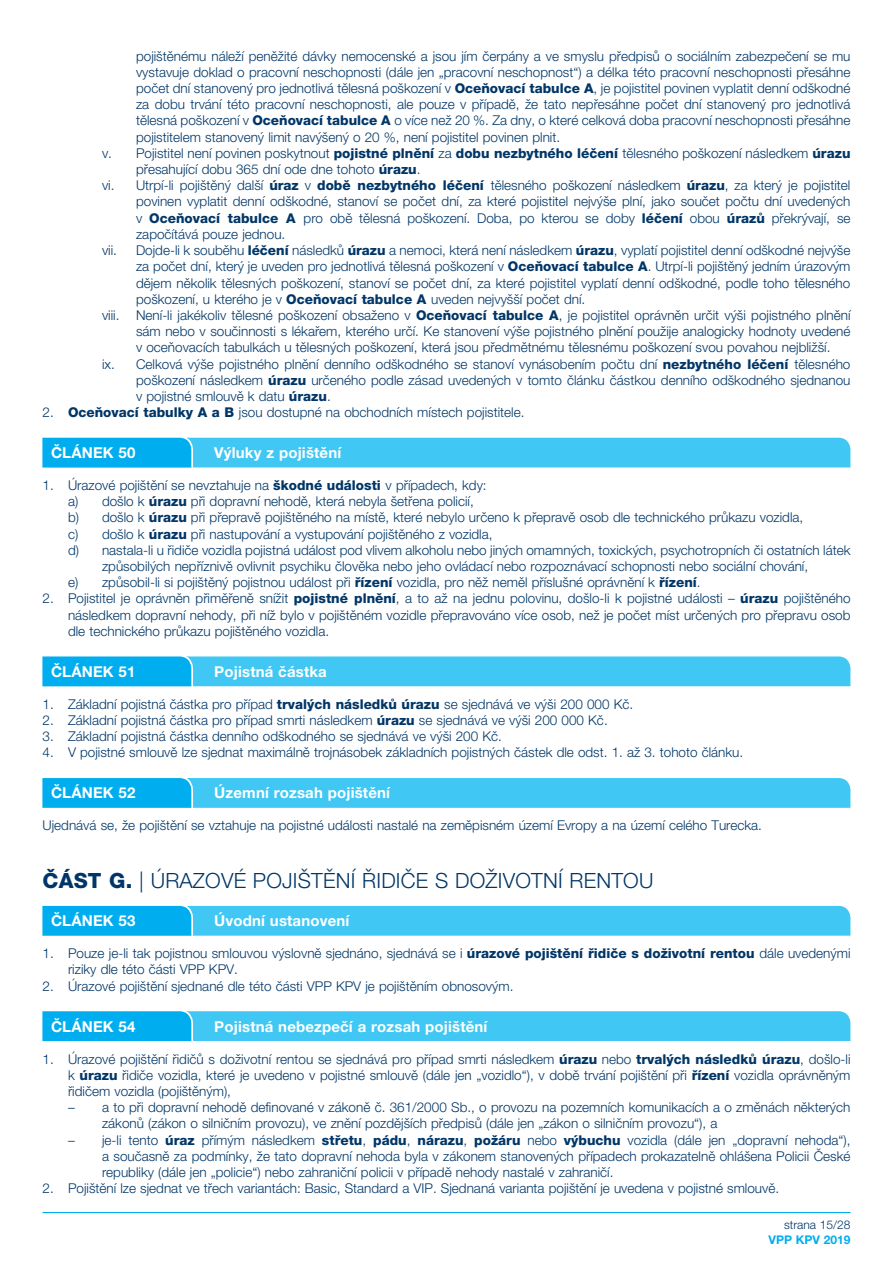
<style>
.page{position:relative;width:893px;height:1263px;background:#fff}
.page>*{position:absolute;margin:0;border:0;box-sizing:border-box;transform-origin:0 0}
.t1{font:300 21px "Helvetica Neue LT Pro";letter-spacing:.01em;color:#003667}
.t2{font:700 15px "Helvetica Neue LT Pro";letter-spacing:.01em;color:#fff}
.t3{font:300 13.5px/16.2px "Helvetica Neue LT Pro";color:#003667;text-align:justify}
.t4{font:300 12px "Helvetica Neue LT Pro";color:#003667}
.t5{font:700 12px "Helvetica Neue LT Pro";color:#00aeef}
.s1{font-weight:800}
</style>
<div class="page">
<hr style="left:43px;top:1212px;width:807px;height:1px;background:#00aeef">
<svg style="left:43px;top:437px;width:807px;height:30px;background:#39c3f3"></svg>
<svg style="left:43px;top:656px;width:807px;height:30px;background:#37c3f3"></svg>
<svg style="left:43px;top:778px;width:807px;height:30px;background:#35c2f3"></svg>
<svg style="left:43px;top:905px;width:807px;height:31px;background:#3cc4f3"></svg>
<svg style="left:43px;top:1011px;width:807px;height:30px;background:#36c2f3"></svg>
<p class="t3" style="left:136px;top:47px;width:716px">pojištěnému náleží peněžité dávky nemocenské a jsou jím čerpány a ve smyslu předpisů o sociálním zabezpečení se mu</p>
<p class="t3" style="left:136px;top:64px;width:716px">vystavuje doklad o pracovní neschopnosti (dále jen „pracovní neschopnost“) a délka této pracovní neschopnosti přesáhne</p>
<p class="t3" style="left:136px;top:80px;width:716px">počet dní stanovený pro jednotlivá tělesná poškození v <span class="s1">Oceňovací tabulce A</span>, je pojistitel povinen vyplatit denní odškodné</p>
<p class="t3" style="left:136px;top:96px;width:716px">za dobu trvání této pracovní neschopnosti, ale pouze v případě, že tato nepřesáhne počet dní stanovený pro jednotlivá</p>
<p class="t3" style="left:136px;top:112px;width:716px">tělesná poškození v <span class="s1">Oceňovací tabulce A</span> o více než 20 %. Za dny, o které celková doba pracovní neschopnosti přesáhne</p>
<p class="t3" style="left:136px;top:128px;width:423px">pojistitelem stanovený limit navýšený o 20 %, není pojistitel povinen plnit.</p>
<p class="t3" style="left:102px;top:145px;width:750px">v. Pojistitel není povinen poskytnout <span class="s1">pojistné plnění</span> za <span class="s1">dobu nezbytného léčení</span> tělesného poškození následkem <span class="s1">úrazu</span></p>
<p class="t3" style="left:136px;top:161px;width:283px">přesahující dobu 365 dní ode dne tohoto <span class="s1">úrazu</span>.</p>
<p class="t3" style="left:102px;top:177px;width:750px">vi. Utrpí-li pojištěný další <span class="s1">úraz</span> v <span class="s1">době nezbytného léčení</span> tělesného poškození následkem <span class="s1">úrazu</span>, za který je pojistitel</p>
<p class="t3" style="left:136px;top:193px;width:716px">povinen vyplatit denní odškodné, stanoví se počet dní, za které pojistitel nejvýše plní, jako součet počtu dní uvedených</p>
<p class="t3" style="left:136px;top:209px;width:716px">v <span class="s1">Oceňovací tabulce A</span> pro obě tělesná poškození. Doba, po kterou se doby <span class="s1">léčení</span> obou <span class="s1">úrazů</span> překrývají, se</p>
<p class="t3" style="left:136px;top:226px;width:148px">započítává pouze jednou.</p>
<p class="t3" style="left:102px;top:242px;width:14px">vii.</p>
<p class="t3" style="left:136px;top:242px;width:716px">Dojde-li k souběhu <span class="s1">léčení</span> následků <span class="s1">úrazu</span> a nemoci, která není následkem <span class="s1">úrazu</span>, vyplatí pojistitel denní odškodné nejvýše za počet dní, který je uveden pro jednotlivá tělesná poškození v <span class="s1">Oceňovací tabulce A</span>. Utrpí-li pojištěný jedním úrazovým dějem několik tělesných poškození, stanoví se počet dní, za které pojistitel vyplatí denní odškodné, podle toho tělesného poškození, u kterého je v <span class="s1">Oceňovací tabulce A</span> uveden nejvyšší počet dní.</p>
<p class="t3" style="left:102px;top:307px;width:16px">viii.</p>
<p class="t3" style="left:136px;top:307px;width:716px">Není-li jakékoliv tělesné poškození obsaženo v <span class="s1">Oceňovací tabulce A</span>, je pojistitel oprávněn určit výši pojistného plnění</p>
<p class="t3" style="left:136px;top:323px;width:716px">sám nebo v součinnosti s lékařem, kterého určí. Ke stanovení výše pojistného plnění použije analogicky hodnoty uvedené</p>
<p class="t3" style="left:136px;top:339px;width:693px">v oceňovacích tabulkách u tělesných poškození, která jsou předmětnému tělesnému poškození svou povahou nejbližší.</p>
<p class="t3" style="left:102px;top:355px;width:750px">ix. Celková výše pojistného plnění denního odškodného se stanoví vynásobením počtu dní <span class="s1">nezbytného léčení</span> tělesného</p>
<p class="t3" style="left:136px;top:371px;width:716px">poškození následkem <span class="s1">úrazu</span> určeného podle zásad uvedených v tomto článku částkou denního odškodného sjednanou</p>
<p class="t3" style="left:136px;top:388px;width:194px">v pojistné smlouvě k datu <span class="s1">úrazu</span>.</p>
<p class="t3" style="left:43px;top:404px;width:481px">2. <span class="s1">Oceňovací tabulky A a B</span> jsou dostupné na obchodních místech pojistitele.</p>
<p class="t2" style="left:51px;top:443px;width:86px">ČLÁNEK 50</p>
<p class="t2" style="left:214px;top:443px;width:128px">Výluky z pojištění</p>
<p class="t3" style="left:43px;top:477px;width:446px">1. Úrazové pojištění se nevztahuje na <span class="s1">škodné události</span> v případech, kdy:</p>
<p class="t3" style="left:68px;top:493px;width:407px">a) došlo k <span class="s1">úrazu</span> při dopravní nehodě, která nebyla šetřena policií,</p>
<p class="t3" style="left:68px;top:509px;width:737px">b) došlo k <span class="s1">úrazu</span> při přepravě pojištěného na místě, které nebylo určeno k přepravě osob dle technického průkazu vozidla,</p>
<p class="t3" style="left:68px;top:525px;width:426px">c) došlo k <span class="s1">úrazu</span> při nastupování a vystupování pojištěného z vozidla,</p>
<p class="t3" style="left:68px;top:542px;width:784px">d) nastala-li u řidiče vozidla pojistná událost pod vlivem alkoholu nebo jiných omamných, toxických, psychotropních či ostatních látek</p>
<p class="t3" style="left:102px;top:558px;width:708px">způsobilých nepříznivě ovlivnit psychiku člověka nebo jeho ovládací nebo rozpoznávací schopnosti nebo sociální chování,</p>
<p class="t3" style="left:68px;top:574px;width:631px">e) způsobil-li si pojištěný pojistnou událost při <span class="s1">řízení</span> vozidla, pro něž neměl příslušné oprávnění k <span class="s1">řízení</span>.</p>
<p class="t3" style="left:68px;top:590px;width:784px;text-indent:-26px">2. Pojistitel je oprávněn přiměřeně snížit <span class="s1">pojistné plnění</span>, a to až na jednu polovinu, došlo-li k pojistné události – <span class="s1">úrazu</span> pojištěného následkem dopravní nehody, při níž bylo v pojištěném vozidle přepravováno více osob, než je počet míst určených pro přepravu osob dle technického průkazu pojištěného vozidla.</p>
<p class="t2" style="left:51px;top:662px;width:86px">ČLÁNEK 51</p>
<p class="t2" style="left:214px;top:662px;width:114px">Pojistná částka</p>
<p class="t3" style="left:43px;top:696px;width:589px">1. Základní pojistná částka pro případ <span class="s1">trvalých následků úrazu</span> se sjednává ve výši 200 000 Kč.</p>
<p class="t3" style="left:43px;top:712px;width:564px">2. Základní pojistná částka pro případ smrti následkem <span class="s1">úrazu</span> se sjednává ve výši 200 000 Kč.</p>
<p class="t3" style="left:43px;top:728px;width:458px">3. Základní pojistná částka denního odškodného se sjednává ve výši 200 Kč.</p>
<p class="t3" style="left:43px;top:744px;width:700px">4. V pojistné smlouvě lze sjednat maximálně trojnásobek základních pojistných částek dle odst. 1. až 3. tohoto článku.</p>
<p class="t2" style="left:51px;top:783px;width:86px">ČLÁNEK 52</p>
<p class="t2" style="left:214px;top:783px;width:177px">Územní rozsah pojištění</p>
<p class="t3" style="left:43px;top:817px;width:718px">Ujednává se, že pojištění se vztahuje na pojistné události nastalé na zeměpisném území Evropy a na území celého Turecka.</p>
<h1 class="t1" style="left:43px;top:868px;width:612px"><span class="s1">ČÁST G.</span> | ÚRAZOVÉ POJIŠTĚNÍ ŘIDIČE S DOŽIVOTNÍ RENTOU</h1>
<p class="t2" style="left:51px;top:911px;width:86px">ČLÁNEK 53</p>
<p class="t2" style="left:214px;top:911px;width:137px">Úvodní ustanovení</p>
<p class="t3" style="left:68px;top:945px;width:784px;text-indent:-26px">1. Pouze je-li tak pojistnou smlouvou výslovně sjednáno, sjednává se i <span class="s1">úrazové pojištění řidiče s doživotní rentou</span> dále uvedenými riziky dle této části VPP KPV.</p>
<p class="t3" style="left:43px;top:977px;width:470px">2. Úrazové pojištění sjednané dle této části VPP KPV je pojištěním obnosovým.</p>
<p class="t2" style="left:51px;top:1017px;width:86px">ČLÁNEK 54</p>
<p class="t2" style="left:214px;top:1017px;width:275px">Pojistná nebezpečí a rozsah pojištění</p>
<p class="t3" style="left:68px;top:1050px;width:784px;text-indent:-26px">1. Úrazové pojištění řidičů s doživotní rentou se sjednává pro případ smrti následkem <span class="s1">úrazu</span> nebo <span class="s1">trvalých následků úrazu</span>, došlo-li k <span class="s1">úrazu</span> řidiče vozidla, které je uvedeno v pojistné smlouvě (dále jen „vozidlo“), v době trvání pojištění při <span class="s1">řízení</span> vozidla oprávněným řidičem vozidla (pojištěným),</p>
<p class="t3" style="left:102px;top:1099px;width:750px;text-indent:-34px">– a to při dopravní nehodě definované v zákoně č. 361/2000 Sb. , o provozu na pozemních komunikacích a o změnách některých zákonů (zákon o silničním provozu), ve znění pozdějších předpisů (dále jen „zákon o silničním provozu“), a</p>
<p class="t3" style="left:102px;top:1131px;width:750px;text-indent:-34px">– je-li tento <span class="s1">úraz</span> přímým následkem <span class="s1">střetu</span>, <span class="s1">pádu</span>, <span class="s1">nárazu</span>, <span class="s1">požáru</span> nebo <span class="s1">výbuchu</span> vozidla (dále jen „dopravní nehoda“), a současně za podmínky, že tato dopravní nehoda byla v zákonem stanovených případech prokazatelně ohlášena Policii České republiky (dále jen „policie“) nebo zahraniční policii v případě nehody nastalé v zahraničí.</p>
<p class="t3" style="left:43px;top:1180px;width:736px">2. Pojištění lze sjednat ve třech variantách: Basic, Standard a VIP. Sjednaná varianta pojištění je uvedena v pojistné smlouvě.</p>
<p class="t4" style="left:784px;top:1218px;width:68px">strana 15/28</p>
<p class="t5" style="left:769px;top:1232px;width:83px">VPP KPV 2019</p>
</div>
